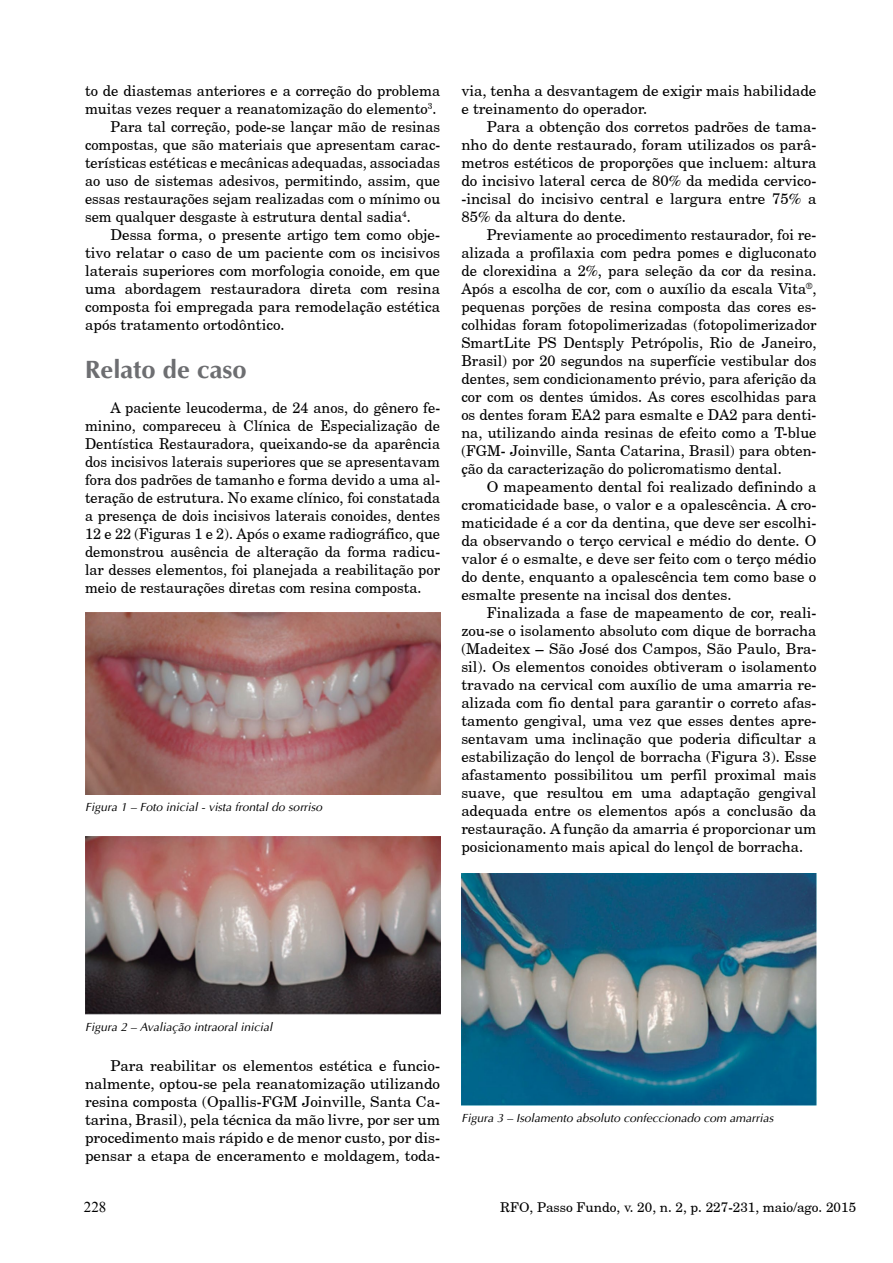
<style>
.page{position:relative;width:893px;height:1263px;background:#fff}
.page>*{position:absolute;margin:0;border:0;box-sizing:border-box;transform-origin:0 0}
.t1{font:700 25.5px "Ottawa";color:#6d6e71}
.t2{font:15px/18px "New Brunswick Plain";color:#000;text-align:justify}
.t3{font:15px/18px "New Brunswick Plain";color:#000;text-align:justify;scale:.96 1}
.t4{font:15px "Times New Roman";color:#000}
.t5{font:13.5px "New Brunswick Plain";color:#000}
.t6{font:italic 12px "Ottawa";color:#000}
</style>
<div class="page">
<img style="left:85px;top:612px;width:355px;height:183px">
<img style="left:85px;top:837px;width:355px;height:177px">
<img style="left:461px;top:874px;width:355px;height:231px">
<p class="t2" style="left:85px;top:81px;width:357px">to de diastemas anteriores e a correção do problema</p>
<p class="t2" style="left:85px;top:99px;width:353px">muitas vezes requer a reanatomização do elemento<sup>3</sup>.</p>
<p class="t3" style="left:111px;top:117px;width:345px">Para tal correção, pode-se lançar mão de resinas</p>
<p class="t3" style="left:85px;top:135px;width:371px">compostas, que são materiais que apresentam carac-</p>
<p class="t3" style="left:85px;top:153px;width:371px">terísticas estéticas e mecânicas adequadas, associadas</p>
<p class="t3" style="left:85px;top:171px;width:371px">ao uso de sistemas adesivos, permitindo, assim, que</p>
<p class="t3" style="left:85px;top:189px;width:371px">essas restaurações sejam realizadas com o mínimo ou</p>
<p class="t3" style="left:85px;top:207px;width:341px">sem qualquer desgaste à estrutura dental sadia<sup>4</sup>.</p>
<p class="t2" style="left:111px;top:225px;width:331px">Dessa forma, o presente artigo tem como obje-</p>
<p class="t2" style="left:85px;top:243px;width:357px">tivo relatar o caso de um paciente com os incisivos</p>
<p class="t2" style="left:85px;top:261px;width:357px">laterais superiores com morfologia conoide, em que</p>
<p class="t2" style="left:85px;top:279px;width:357px">uma abordagem restauradora direta com resina</p>
<p class="t2" style="left:85px;top:297px;width:357px">composta foi empregada para remodelação estética</p>
<p class="t2" style="left:85px;top:315px;width:201px">após tratamento ortodôntico.</p>
<h1 class="t1" style="left:85px;top:354px;width:163px">Relato de caso</h1>
<p class="t3" style="left:85px;top:399px;width:371px;text-indent:26px">A paciente leucoderma, de 24 anos, do gênero fe&shy;minino, compareceu à Clínica de Especialização de Dentística Restauradora, queixando-se da aparência dos incisivos laterais superiores que se apresentavam fora dos padrões de tamanho e forma devido a uma al&shy;teração de estrutura. No exame clínico, foi constatada a presença de dois incisivos laterais conoides, dentes 12 e 22 (Figuras 1 e 2). Após o exame radiográfico, que demonstrou ausência de alteração da forma radicu&shy;lar desses elementos, foi planejada a reabilitação por meio de restaurações diretas com resina composta.</p>
<p class="t6" style="left:85px;top:800px;width:239px">Figura 1 – Foto inicial - vista frontal do sorriso</p>
<p class="t2" style="left:461px;top:81px;width:357px">via, tenha a desvantagem de exigir mais habilidade e treinamento do operador.</p>
<p class="t2" style="left:461px;top:117px;width:357px;text-indent:26px">Para a obtenção dos corretos padrões de tama&shy;nho do dente restaurado, foram utilizados os parâ&shy;metros estéticos de proporções que incluem: altura do incisivo lateral cerca de 80% da medida cervico--incisal do incisivo central e largura entre 75% a 85% da altura do dente.</p>
<p class="t2" style="left:461px;top:225px;width:357px;text-indent:26px">Previamente ao procedimento restaurador, foi re&shy;alizada a profilaxia com pedra pomes e digluconato de clorexidina a 2%, para seleção da cor da resina.<br>Após a escolha de cor, com o auxílio da escala Vita<sup>®</sup>, pequenas porções de resina composta das cores es&shy;colhidas foram fotopolimerizadas (fotopolimerizador SmartLite PS Dentsply Petrópolis, Rio de Janeiro, Brasil) por 20 segundos na superfície vestibular dos dentes, sem condicionamento prévio, para aferição da cor com os dentes úmidos. As cores escolhidas para os dentes foram EA2 para esmalte e DA2 para denti&shy;na, utilizando ainda resinas de efeito como a T-blue (FGM- Joinville, Santa Catarina, Brasil) para obten&shy;ção da caracterização do policromatismo dental.</p>
<p class="t2" style="left:461px;top:477px;width:357px;text-indent:26px">O mapeamento dental foi realizado definindo a cromaticidade base, o valor e a opalescência. A cro&shy;maticidade é a cor da dentina, que deve ser escolhi&shy;da observando o terço cervical e médio do dente. O valor é o esmalte, e deve ser feito com o terço médio do dente, enquanto a opalescência tem como base o esmalte presente na incisal dos dentes.</p>
<p class="t2" style="left:461px;top:603px;width:357px;text-indent:26px">Finalizada a fase de mapeamento de cor, reali&shy;zou-se o isolamento absoluto com dique de borracha (Madeitex – São José dos Campos, São Paulo, Bra&shy;sil). Os elementos conoides obtiveram o isolamento travado na cervical com auxílio de uma amarria re&shy;alizada com fio dental para garantir o correto afas&shy;tamento gengival, uma vez que esses dentes apre&shy;sentavam uma inclinação que poderia dificultar a estabilização do lençol de borracha (Figura 3). Esse afastamento possibilitou um perfil proximal mais suave, que resultou em uma adaptação gengival adequada entre os elementos após a conclusão da restauração. A função da amarria é proporcionar um posicionamento mais apical do lençol de borracha.</p>
<p class="t6" style="left:85px;top:1019px;width:189px">Figura 2 – Avaliação intraoral inicial</p>
<p class="t2" style="left:85px;top:1056px;width:357px;text-indent:26px">Para reabilitar os elementos estética e funcio&shy;nalmente, optou-se pela reanatomização utilizando resina composta (Opallis-FGM Joinville, Santa Ca&shy;tarina, Brasil), pela técnica da mão livre, por ser um procedimento mais rápido e de menor custo, por dis&shy;pensar a etapa de enceramento e moldagem, toda-</p>
<p class="t6" style="left:461px;top:1110px;width:314px">Figura 3 – Isolamento absoluto confeccionado com amarrias</p>
<p class="t4" style="left:84px;top:1197px;width:24px">228</p>
<p class="t5" style="left:500px;top:1198px;width:357px">RFO, Passo Fundo, v. 20, n. 2, p. 227-231, maio/ago. 2015</p>
</div>
